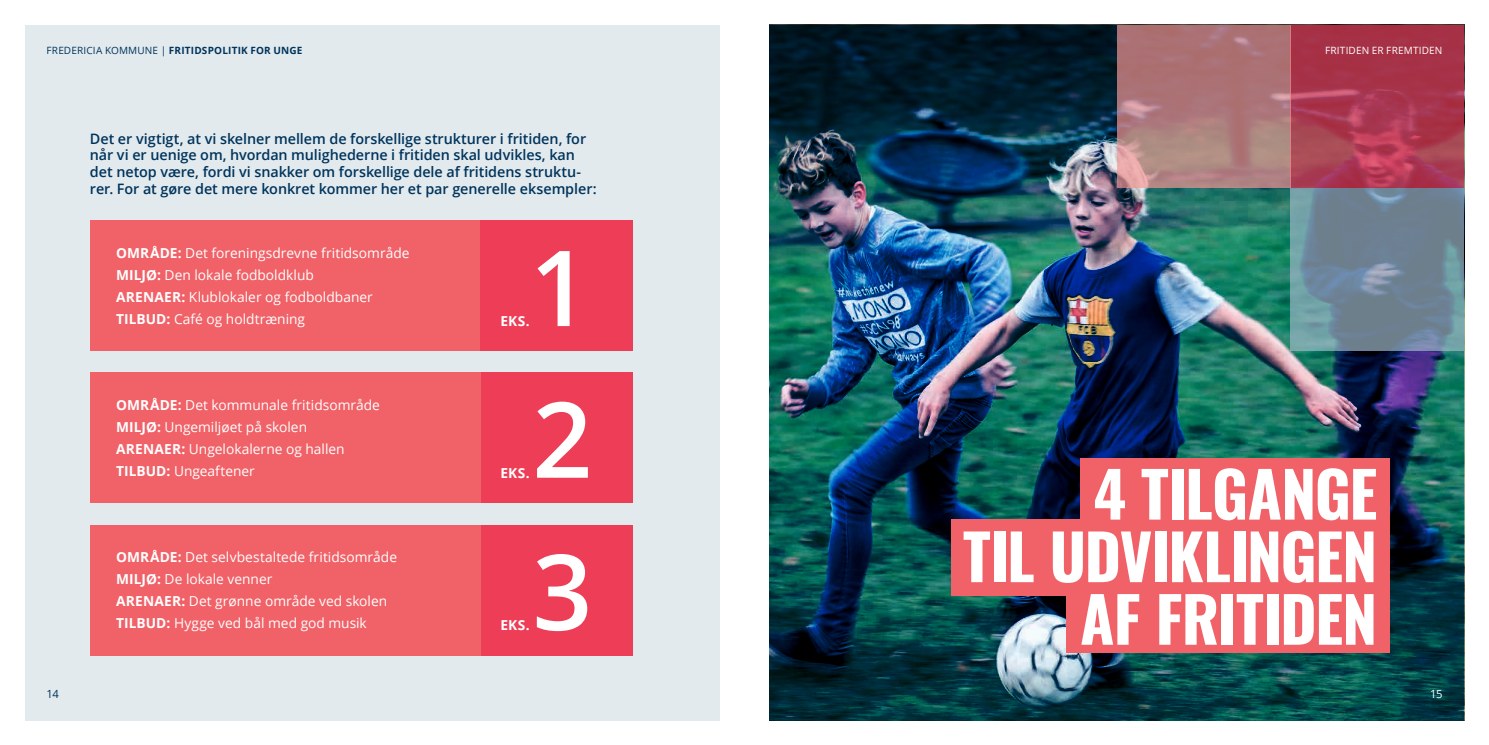
<style>
.page{position:relative;width:1489px;height:745px;background:#fff}
.page>*{position:absolute;margin:0;border:0;box-sizing:border-box;transform-origin:0 0}
.FK_underrubrik{font:600 105px "Open Sans";color:#fff}
.FK_rubrik{font:700 62.5px "Oswald";letter-spacing:-.015em;color:#fff}
.FK_underrubrik-2{font:600 14.38px/16.9px "Open Sans";letter-spacing:-.005em;color:#00345c}
.FK_bokstekst_negativ{font:13.75px "Open Sans";color:#fff}
.FK_bokstekst_negativ-2{font:700 13.75px "Open Sans";letter-spacing:.02em;color:#fff}
.t1{font:11.25px "Open Sans";color:#00345c}
.t2{font:11.25px "Open Sans";color:#fff}
.t3{font:700 10px "Open Sans";letter-spacing:.02em;color:#00345c}
.t4{font:10px "Open Sans";letter-spacing:.02em;color:#fff}
.s1{font-weight:400}
.s2{font-weight:700}
</style>
<div class="page">
<img style="left:769px;top:25px;width:694px;height:695px">
<div style="left:951px;top:519px;width:438px;height:77px;background:#f06268"></div>
<div style="left:1065px;top:576px;width:324px;height:77px;background:#f06268"></div>
<div style="left:1080px;top:457px;width:309px;height:77px;background:#f06268"></div>
<div style="left:25px;top:25px;width:694px;height:694px;background:#e3eaee"></div>
<div style="left:90px;top:220px;width:391px;height:131px;background:#f06268"></div>
<div style="left:481px;top:220px;width:152px;height:131px;background:#ee3d56"></div>
<div style="left:481px;top:372px;width:152px;height:130px;background:#ee3d56"></div>
<div style="left:481px;top:524px;width:152px;height:130px;background:#ee3d56"></div>
<div style="left:90px;top:372px;width:391px;height:130px;background:#f06268"></div>
<div style="left:90px;top:524px;width:391px;height:130px;background:#f06268"></div>
<svg style="left:1290px;top:25px;width:173px;height:163px;background:#aa384f"></svg>
<svg style="left:1290px;top:188px;width:173px;height:162px;background:#6f8898"></svg>
<svg style="left:1116px;top:25px;width:174px;height:163px;background:#ae7b7c"></svg>
<p class="t3" style="left:47px;top:43px;width:257px"><span class="s1">FREDERICIA KOMMUNE |</span> FRITIDSPOLITIK FOR UNGE</p>
<p class="FK_underrubrik-2" style="left:90px;top:129px;width:508px">Det er vigtigt, at vi skelner mellem de forskellige strukturer i fritiden, for når vi er uenige om, hvordan mulighederne i fritiden skal udvikles, kan det netop være, fordi vi snakker om forskellige dele af fritidens struktu&shy;rer. For at gøre det mere konkret kommer her et par generelle eksempler:</p>
<p class="t1" style="left:47px;top:686px;width:14px">14</p>
<p class="FK_bokstekst_negativ" style="left:116px;top:243px;width:295px"><span class="s2">OMRÅDE:</span> Det foreningsdrevne fritidsområde</p>
<p class="FK_bokstekst_negativ" style="left:116px;top:265px;width:199px"><span class="s2">MILJØ:</span> Den lokale fodboldklub</p>
<p class="FK_bokstekst_negativ" style="left:116px;top:287px;width:258px"><span class="s2">ARENAER:</span> Klublokaler og fodboldbaner</p>
<p class="FK_bokstekst_negativ" style="left:116px;top:309px;width:190px"><span class="s2">TILBUD:</span> Café og holdtræning</p>
<p class="FK_bokstekst_negativ" style="left:116px;top:395px;width:265px"><span class="s2">OMRÅDE:</span> Det kommunale fritidsområde</p>
<p class="FK_bokstekst_negativ" style="left:116px;top:417px;width:192px"><span class="s2">MILJØ:</span> Ungemiljøet på skolen</p>
<p class="FK_bokstekst_negativ" style="left:116px;top:439px;width:230px"><span class="s2">ARENAER:</span> Ungelokalerne og hallen</p>
<p class="FK_bokstekst_negativ" style="left:116px;top:461px;width:140px"><span class="s2">TILBUD:</span> Ungeaftener</p>
<p class="FK_bokstekst_negativ" style="left:116px;top:547px;width:282px"><span class="s2">OMRÅDE:</span> Det selvbestaltede fritidsområde</p>
<p class="FK_bokstekst_negativ" style="left:116px;top:569px;width:158px"><span class="s2">MILJØ:</span> De lokale venner</p>
<p class="FK_bokstekst_negativ" style="left:116px;top:591px;width:273px"><span class="s2">ARENAER:</span> Det grønne område ved skolen</p>
<p class="FK_bokstekst_negativ" style="left:116px;top:613px;width:252px"><span class="s2">TILBUD:</span> Hygge ved bål med god musik</p>
<p class="FK_bokstekst_negativ-2" style="left:500px;top:310px;width:31px">EKS.</p>
<p class="FK_underrubrik" style="left:529px;top:216px;width:61px">1</p>
<p class="FK_bokstekst_negativ-2" style="left:500px;top:463px;width:31px">EKS.</p>
<p class="FK_underrubrik" style="left:532px;top:367px;width:61px">2</p>
<p class="FK_underrubrik" style="left:532px;top:519px;width:61px">3</p>
<p class="FK_bokstekst_negativ-2" style="left:500px;top:615px;width:31px">EKS.</p>
<p class="t4" style="left:1324px;top:44px;width:119px">FRITIDEN ER FREMTIDEN</p>
<p class="FK_rubrik" style="left:1093px;top:461px;width:285px">4 TILGANGE</p>
<p class="FK_rubrik" style="left:962px;top:523px;width:416px">TIL UDVIKLINGEN</p>
<p class="FK_rubrik" style="left:1079px;top:586px;width:299px">AF FRITIDEN</p>
<p class="t2" style="left:1429px;top:685px;width:14px">15</p>
</div>
